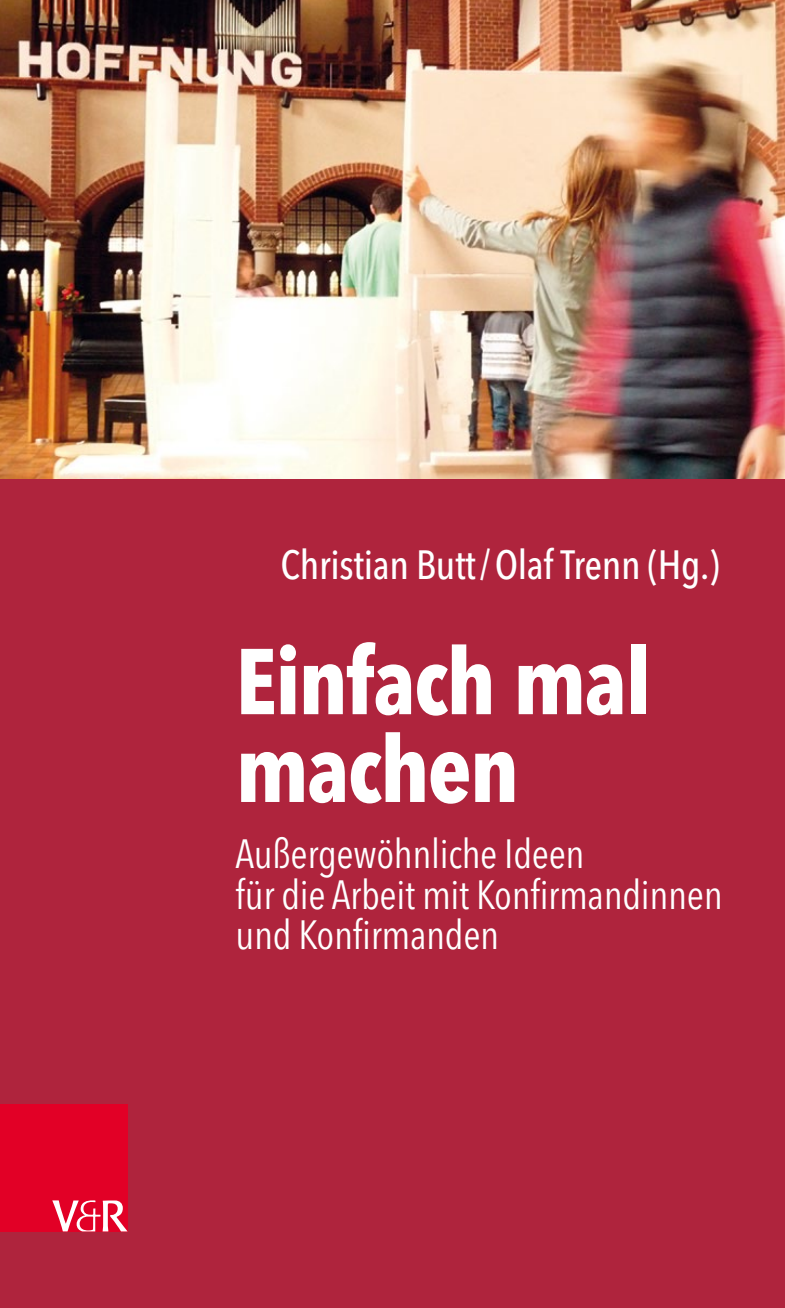
<style>
.page{position:relative;width:785px;height:1308px;background:#fff}
.page>*{position:absolute;margin:0;border:0;box-sizing:border-box;transform-origin:0 0}
.U1-Titel{font:700 condensed 92.25px/87.8px "Avenir Next LT Pro";letter-spacing:-.02em;color:#fff}
.U1-Untertitel{font:condensed 40.5px/40.5px "Avenir Next LT Pro";letter-spacing:-.01em;color:#fff}
.U1-Autor{font:500 condensed 40.5px "Avenir Next LT Pro";letter-spacing:-.01em;color:#fff}
</style>
<div class="page">
<div style="left:0;top:0;width:784px;height:1307px;background:#af243d"></div>
<img style="left:0;top:0;width:784px;height:478px">
<div style="left:0;top:1103px;width:128px;height:128px;background:#e20026"></div>
<svg style="left:52px;top:1200px;width:75px;height:31px"></svg>
<p class="U1-Autor" style="left:280px;top:540px;width:440px">Christian Butt/Olaf Trenn (Hg.)</p>
<p class="U1-Titel" style="left:235px;top:637px;width:417px">Einfach mal machen</p>
<p class="U1-Untertitel" style="left:235px;top:833px;width:489px">Außergewöhnliche Ideen<br>für die Arbeit mit Konfirmandinnen und Konfirmanden</p>
</div>
